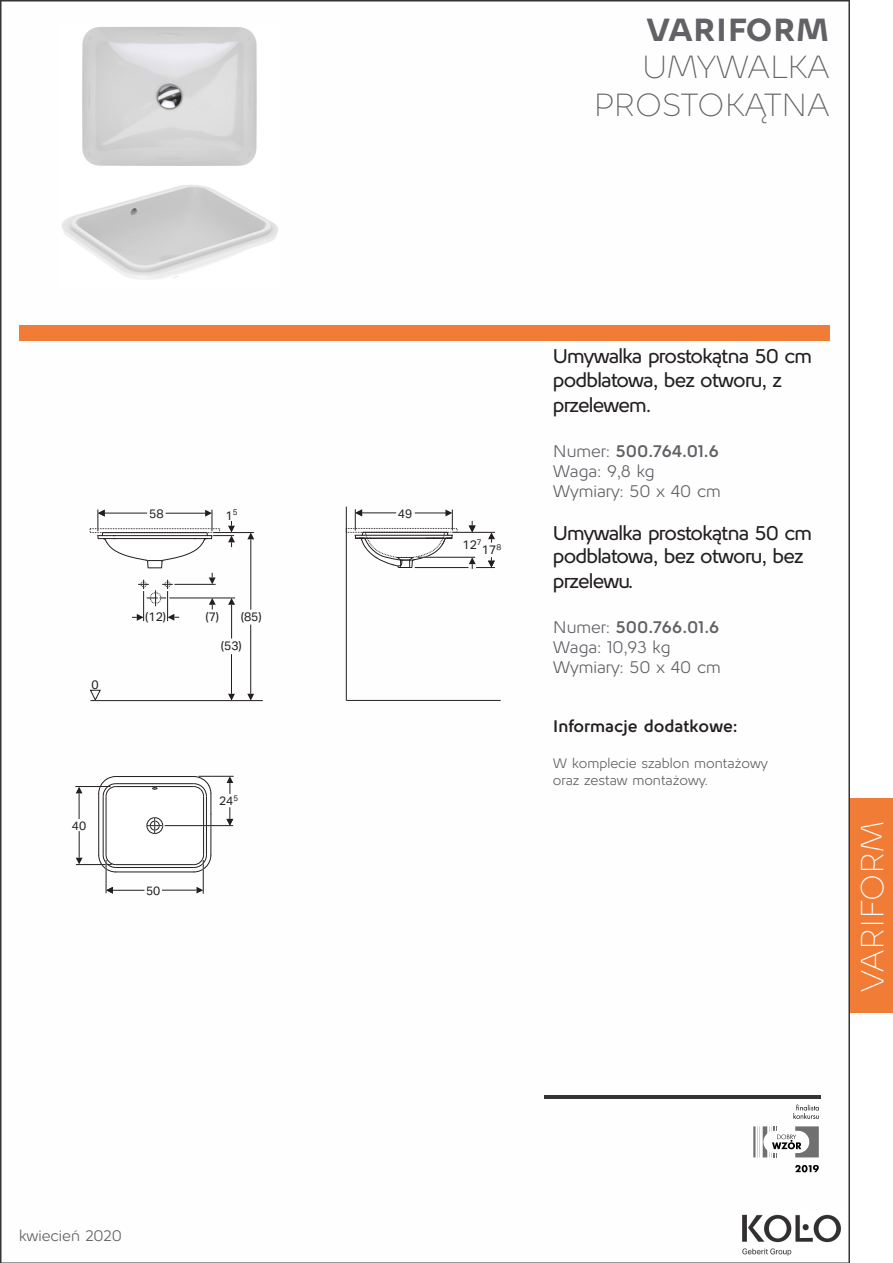
<style>
.page{position:relative;width:893px;height:1263px;background:#fff}
.page>*{position:absolute;margin:0;border:0;box-sizing:border-box;transform-origin:0 0}
.t1{font:300 31.5px/37.8px "Kolo";color:#616166;text-align:right}
.t2{font:900 31.5px "Kolo";color:#616166}
.t3{font:300 31.5px "Kolo";color:#fff}
.t4{font:500 19.5px/25.2px "Kolo";letter-spacing:-.04em;color:#231f20}
.t5{font:16.5px "Kolo";color:#616166}
.t6{font:700 16.5px "Kolo";color:#616166}
.t7{font:700 16.5px "Kolo";color:#231f20}
.t8{font:15px "Kolo";color:#616166}
.t9{font:13.5px "Kolo";color:#616166}
.t10{font:12.3px "Aktiv Grotesk Geberit";color:#231f20}
.t11{font:12px "Aktiv Grotesk Geberit";color:#231f20}
.s1{font-weight:400}
</style>
<div class="page">
<div style="left:849px;top:798px;width:44px;height:215px;background:#f17c35"></div>
<img style="left:0;top:0;width:849px;height:1263px">
<div style="left:19px;top:325px;width:810px;height:15px;background:#f17c35"></div>
<img style="left:545px;top:1095px;width:276px;height:3px">
<svg style="left:793px;top:1104px;width:26px;height:15px"></svg>
<svg style="left:753px;top:1126px;width:66px;height:31px"></svg>
<svg style="left:795px;top:1165px;width:24px;height:7px"></svg>
<img style="left:737px;top:1210px;width:107px;height:49px">
<hr style="left:90px;top:700px;width:173px;height:1px;background:#231f20">
<hr style="left:251px;top:539px;width:1px;height:71px;background:#231f20">
<hr style="left:250px;top:625px;width:1px;height:69px;background:#231f20">
<svg style="left:247px;top:694px;width:7px;height:6px"></svg>
<svg style="left:90px;top:690px;width:11px;height:10px"></svg>
<hr style="left:231px;top:605px;width:1px;height:33px;background:#231f20">
<hr style="left:231px;top:654px;width:1px;height:40px;background:#231f20">
<svg style="left:228px;top:694px;width:7px;height:7px"></svg>
<hr style="left:213px;top:532px;width:41px;height:1px;background:#231f20">
<svg style="left:247px;top:532px;width:7px;height:7px"></svg>
<svg style="left:90px;top:509px;width:145px;height:112px"></svg>
<hr style="left:346px;top:700px;width:155px;height:1px;background:#231f20">
<hr style="left:346px;top:507px;width:1px;height:193px;background:#231f20">
<hr style="left:415px;top:567px;width:80px;height:1px;background:#231f20">
<svg style="left:488px;top:533px;width:7px;height:9px"></svg>
<svg style="left:488px;top:557px;width:7px;height:10px"></svg>
<hr style="left:452px;top:532px;width:43px;height:1px;background:#231f20">
<svg style="left:346px;top:509px;width:130px;height:60px"></svg>
<hr style="left:113px;top:890px;width:31px;height:1px;background:#231f20">
<svg style="left:106px;top:887px;width:7px;height:7px"></svg>
<hr style="left:162px;top:890px;width:35px;height:1px;background:#231f20">
<svg style="left:197px;top:887px;width:6px;height:6px"></svg>
<hr style="left:165px;top:825px;width:68px;height:1px;background:#231f20">
<svg style="left:226px;top:807px;width:7px;height:19px"></svg>
<svg style="left:227px;top:777px;width:6px;height:17px"></svg>
<hr style="left:199px;top:776px;width:35px;height:1px;background:#231f20">
<hr style="left:203px;top:860px;width:1px;height:34px;background:#231f20">
<hr style="left:76px;top:864px;width:36px;height:1px;background:#231f20">
<svg style="left:76px;top:831px;width:7px;height:33px"></svg>
<svg style="left:76px;top:787px;width:6px;height:32px"></svg>
<hr style="left:75px;top:786px;width:35px;height:1px;background:#231f20">
<svg style="left:94px;top:776px;width:121px;height:103px"></svg>
<hr style="left:106px;top:860px;width:1px;height:33px;background:#231f20">
<img style="left:61px;top:23px;width:218px;height:264px">
<p class="t10" style="left:92px;top:677px;width:9px">0</p>
<p class="t11" style="left:72px;top:818px;width:16px">40</p>
<p class="t10" style="left:149px;top:507px;width:16px">58</p>
<p class="t10" style="left:226px;top:508px;width:14px">1<sup>5</sup></p>
<p class="t10" style="left:145px;top:609px;width:22px">(12)</p>
<p class="t10" style="left:205px;top:610px;width:15px">(7)</p>
<p class="t10" style="left:241px;top:609px;width:22px">(85)</p>
<p class="t10" style="left:221px;top:639px;width:22px">(53)</p>
<p class="t11" style="left:146px;top:884px;width:16px">50</p>
<p class="t11" style="left:219px;top:794px;width:21px">24<sup>5</sup></p>
<p class="t8" style="left:19px;top:1225px;width:104px">kwiecień 2020</p>
<p class="t2" style="left:647px;top:7px;width:184px">VARIFORM</p>
<p class="t1" style="left:593px;top:48px;width:238px">UMYWALKA<br>PROSTOKĄTNA</p>
<p class="t10" style="left:398px;top:506px;width:16px">49</p>
<p class="t10" style="left:462px;top:537px;width:21px">12<sup>7</sup></p>
<p class="t10" style="left:482px;top:542px;width:21px">17<sup>8</sup></p>
<p class="t4" style="left:553px;top:344px;width:261px">Umywalka prostokątna 50 cm</p>
<p class="t4" style="left:553px;top:367px;width:230px">podblatowa, bez otworu, z przelewem.</p>
<p class="t6" style="left:553px;top:439px;width:168px"><span class="s1">Numer:</span> 500.764.01.6</p>
<p class="t5" style="left:553px;top:459px;width:103px">Waga: 9,8 kg</p>
<p class="t5" style="left:553px;top:479px;width:170px">Wymiary: 50 x 40 cm</p>
<p class="t4" style="left:553px;top:520px;width:261px">Umywalka prostokątna 50 cm</p>
<p class="t4" style="left:553px;top:544px;width:252px">podblatowa, bez otworu, bez przelewu.</p>
<p class="t6" style="left:553px;top:616px;width:168px"><span class="s1">Numer:</span> 500.766.01.6</p>
<p class="t5" style="left:553px;top:636px;width:119px">Waga: 10,93 kg</p>
<p class="t5" style="left:553px;top:656px;width:170px">Wymiary: 50 x 40 cm</p>
<p class="t7" style="left:553px;top:715px;width:186px">Informacje dodatkowe:</p>
<p class="t9" style="left:553px;top:754px;width:217px">W komplecie szablon montażowy</p>
<p class="t9" style="left:553px;top:770px;width:157px">oraz zestaw montażowy.</p>
<p class="t3" style="left:851px;top:992px;width:172px;rotate:-90deg">VARIFORM</p>
</div>
